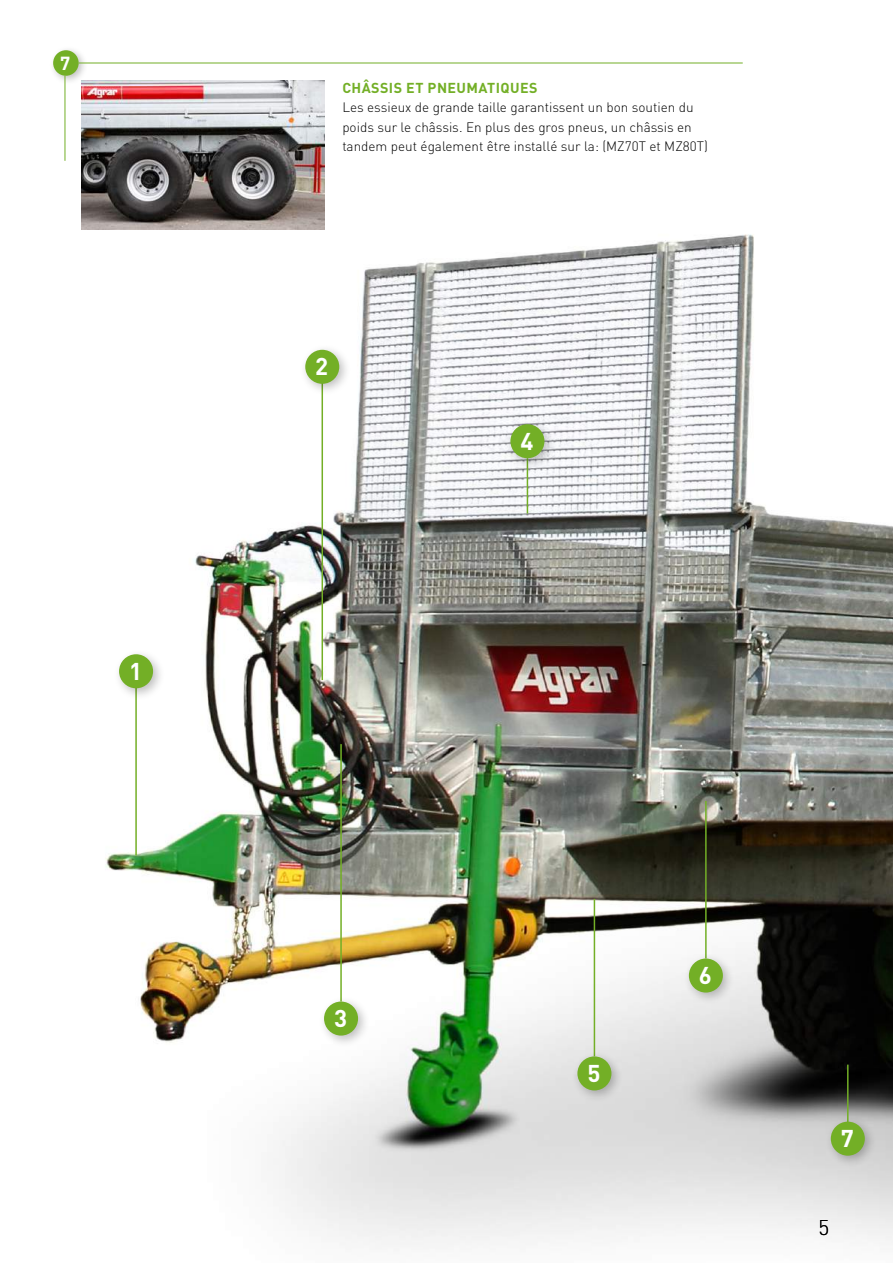
<style>
.page{position:relative;width:893px;height:1263px;background:#fff}
.page>*{position:absolute;margin:0;border:0;box-sizing:border-box;transform-origin:0 0}
.t1{font:700 24px "DIN";color:#fff}
.t2{font:300 21px "DIN";color:#000}
.t3{font:700 18.75px "DIN";color:#fff}
.t4{font:700 14.25px "DIN";letter-spacing:.03em;color:#73af26}
.t5{font:300 13.5px/19.5px "DIN";color:#000}
</style>
<div class="page">
<img style="left:81px;top:188px;width:812px;height:1057px">
<hr style="left:847px;top:1064px;width:1px;height:61px;background:#73af26">
<hr style="left:527px;top:458px;width:1px;height:55px;background:#73af26">
<hr style="left:705px;top:801px;width:2px;height:157px;background:#73af26">
<hr style="left:594px;top:899px;width:1px;height:157px;background:#73af26">
<hr style="left:340px;top:744px;width:2px;height:257px;background:#73af26">
<div style="left:825px;top:1115px;width:52px;height:53px;background:#000;opacity:.26"></div>
<div style="left:831px;top:1122px;width:34px;height:34px;background:#73af26;border-radius:50%"></div>
<div style="left:504px;top:418px;width:53px;height:52px;background:#000;opacity:.26"></div>
<div style="left:510px;top:424px;width:34px;height:34px;background:#73af26;border-radius:50%"></div>
<div style="left:683px;top:952px;width:52px;height:53px;background:#000;opacity:.26"></div>
<div style="left:689px;top:958px;width:34px;height:34px;background:#73af26;border-radius:50%"></div>
<div style="left:571px;top:1050px;width:53px;height:53px;background:#000;opacity:.26"></div>
<div style="left:577px;top:1056px;width:34px;height:34px;background:#73af26;border-radius:50%"></div>
<div style="left:318px;top:995px;width:52px;height:53px;background:#000;opacity:.26"></div>
<div style="left:324px;top:1001px;width:34px;height:34px;background:#73af26;border-radius:50%"></div>
<hr style="left:135px;top:687px;width:2px;height:168px;background:#73af26">
<hr style="left:322px;top:382px;width:1px;height:298px;background:#73af26">
<div style="left:113px;top:648px;width:52px;height:52px;background:#000;opacity:.26"></div>
<div style="left:119px;top:654px;width:34px;height:34px;background:#73af26;border-radius:50%"></div>
<div style="left:299px;top:344px;width:52px;height:52px;background:#000;opacity:.26"></div>
<div style="left:305px;top:350px;width:34px;height:34px;background:#73af26;border-radius:50%"></div>
<div style="left:48px;top:45px;width:40px;height:40px;background:#000;opacity:.26"></div>
<div style="left:53px;top:50px;width:26px;height:26px;background:#73af26;border-radius:50%"></div>
<hr style="left:79px;top:63px;width:664px;height:1px;background:#73af26">
<hr style="left:65px;top:76px;width:1px;height:85px;background:#73af26">
<img style="left:82px;top:81px;width:243px;height:149px">
<h3 class="t3" style="left:60px;top:51px;width:12px">7</h3>
<h1 class="t1" style="left:129px;top:655px;width:15px">1</h1>
<p class="t4" style="left:342px;top:78px;width:197px">CHÂSSIS ET PNEUMATIQUES</p>
<p class="t5" style="left:342px;top:97px;width:367px">Les essieux de grande taille garantissent un bon soutien du poids sur le châssis. En plus des gros pneus, un châssis en tandem peut également être installé sur la: (MZ70T et MZ80T)</p>
<h1 class="t1" style="left:315px;top:351px;width:15px">2</h1>
<h1 class="t1" style="left:520px;top:425px;width:15px">4</h1>
<h1 class="t1" style="left:334px;top:1003px;width:15px">3</h1>
<h1 class="t1" style="left:587px;top:1057px;width:15px">5</h1>
<h1 class="t1" style="left:699px;top:960px;width:15px">6</h1>
<h1 class="t1" style="left:841px;top:1123px;width:15px">7</h1>
<h2 class="t2" style="left:818px;top:1215px;width:12px">5</h2>
</div>
